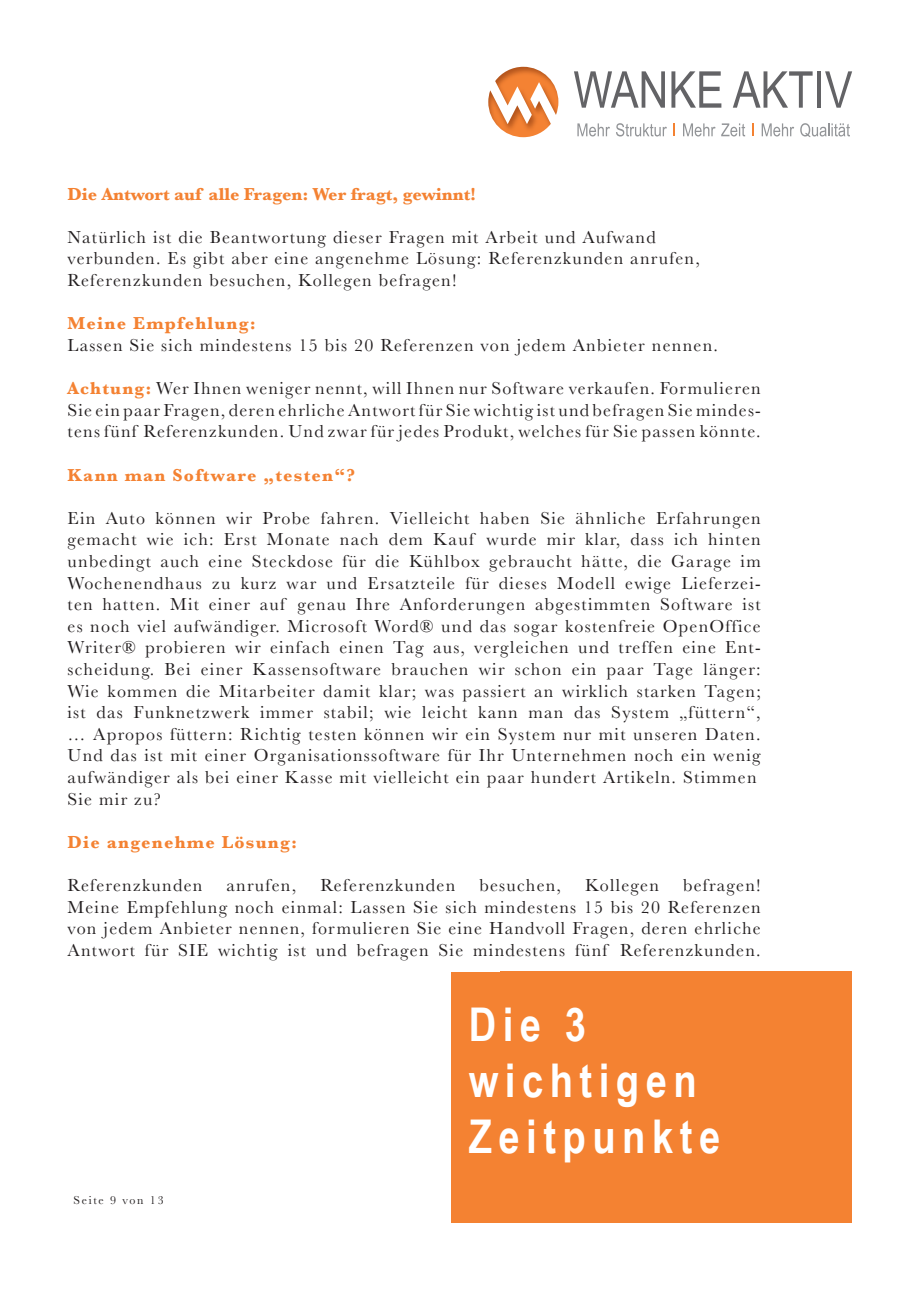
<style>
.page{position:relative;width:919px;height:1289px;background:#fff}
.page>*{position:absolute;margin:0;border:0;box-sizing:border-box;transform-origin:0 0}
.t1{font:700 46.5px "Arial Narrow";letter-spacing:.14em;color:#fff}
.t2{font:18px/21.6px "Baskerville";letter-spacing:.07em;color:#231f20;text-align:justify}
.t3{font:700 18px "Baskerville";letter-spacing:.07em;color:#f48232}
.t4{font:700 18px "Baskerville";color:#f48232}
.t5{font:12px "Baskerville";letter-spacing:.14em;color:#231f20}
.s1{font-weight:700;color:#f48232}
</style>
<div class="page">
<svg style="left:574px;top:71px;width:91px;height:37px"></svg>
<svg style="left:671px;top:71px;width:50px;height:37px"></svg>
<svg style="left:733px;top:71px;width:79px;height:37px"></svg>
<hr style="left:817px;top:71px;width:4px;height:37px;background:#636366">
<svg style="left:825px;top:71px;width:27px;height:37px"></svg>
<img style="left:488px;top:67px;width:70px;height:70px">
<svg style="left:577px;top:123px;width:33px;height:13px"></svg>
<svg style="left:616px;top:123px;width:50px;height:13px"></svg>
<svg style="left:673px;top:123px;width:2px;height:13px"></svg>
<svg style="left:683px;top:123px;width:32px;height:13px"></svg>
<svg style="left:721px;top:123px;width:24px;height:13px"></svg>
<svg style="left:752px;top:123px;width:1px;height:13px"></svg>
<svg style="left:761px;top:123px;width:33px;height:13px"></svg>
<svg style="left:800px;top:123px;width:50px;height:14px"></svg>
<div style="left:451px;top:972px;width:401px;height:250px;background:#f48232"></div>
<p class="t4" style="left:68px;top:181px;width:410px">Die Antwort auf alle Fragen: Wer fragt, gewinnt!</p>
<p class="t2" style="left:68px;top:226px;width:589px">Natürlich ist die Beantwortung dieser Fragen mit Arbeit und Aufwand</p>
<p class="t2" style="left:68px;top:248px;width:633px">verbunden. Es gibt aber eine angenehme Lösung: Referenzkunden anrufen,</p>
<p class="t2" style="left:68px;top:270px;width:390px">Referenzkunden besuchen, Kollegen befragen!</p>
<p class="t3" style="left:68px;top:311px;width:190px">Meine Empfehlung:</p>
<p class="t2" style="left:68px;top:334px;width:652px">Lassen Sie sich mindestens 15 bis 20 Referenzen von jedem Anbieter nennen.</p>
<p class="t2" style="left:68px;top:378px;width:694px"><span class="s1">Achtung:</span> Wer Ihnen weniger nennt, will Ihnen nur Software verkaufen. Formulieren Sie ein paar Fragen, deren ehrliche Antwort für Sie wichtig ist und befragen Sie mindes&shy;tens fünf Referenzkunden. Und zwar für jedes Produkt, welches für Sie passen könnte.</p>
<p class="t3" style="left:68px;top:462px;width:289px">Kann man Software „testen“?</p>
<p class="t2" style="left:68px;top:507px;width:694px">Ein Auto können wir Probe fahren. Vielleicht haben Sie ähnliche Erfahrungen</p>
<p class="t2" style="left:68px;top:529px;width:694px">gemacht wie ich: Erst Monate nach dem Kauf wurde mir klar, dass ich hinten</p>
<p class="t2" style="left:68px;top:550px;width:694px">unbedingt auch eine Steckdose für die Kühlbox gebraucht hätte, die Garage im</p>
<p class="t2" style="left:68px;top:572px;width:694px">Wochenendhaus zu kurz war und Ersatzteile für dieses Modell ewige Lieferzei&shy;ten hatten. Mit einer auf genau Ihre Anforderungen abgestimmten Software ist es noch viel aufwändiger. Microsoft Word® und das sogar kostenfreie OpenOffice Writer® probieren wir einfach einen Tag aus, vergleichen und treffen eine Ent&shy;scheidung. Bei einer Kassensoftware brauchen wir schon ein paar Tage länger:<br>Wie kommen die Mitarbeiter damit klar; was passiert an wirklich starken Tagen; ist das Funknetzwerk immer stabil; wie leicht kann man das System „füttern“,</p>
<p class="t2" style="left:68px;top:723px;width:694px">… Apropos füttern: Richtig testen können wir ein System nur mit unseren Daten.</p>
<p class="t2" style="left:68px;top:745px;width:694px">Und das ist mit einer Organisationssoftware für Ihr Unternehmen noch ein wenig</p>
<p class="t2" style="left:68px;top:766px;width:690px">aufwändiger als bei einer Kasse mit vielleicht ein paar hundert Artikeln. Stimmen<br>Sie mir zu?</p>
<p class="t3" style="left:68px;top:829px;width:231px">Die angenehme Lösung:</p>
<p class="t2" style="left:68px;top:874px;width:136px">Referenzkunden</p>
<p class="t2" style="left:226px;top:874px;width:71px">anrufen,</p>
<p class="t2" style="left:320px;top:874px;width:136px">Referenzkunden</p>
<p class="t2" style="left:479px;top:874px;width:83px">besuchen,</p>
<p class="t2" style="left:585px;top:874px;width:75px">Kollegen</p>
<p class="t2" style="left:683px;top:874px;width:79px">befragen!</p>
<p class="t2" style="left:68px;top:896px;width:694px">Meine Empfehlung noch einmal: Lassen Sie sich mindestens 15 bis 20 Referenzen von jedem Anbieter nennen, formulieren Sie eine Handvoll Fragen, deren ehrliche Antwort für SIE wichtig ist und befragen Sie mindestens fünf Referenzkunden.</p>
<p class="t5" style="left:74px;top:1192px;width:91px">Seite 9 von 13</p>
<p class="t1" style="left:468px;top:989px;width:119px">Die 3</p>
<p class="t1" style="left:468px;top:1045px;width:229px">wichtigen</p>
<p class="t1" style="left:468px;top:1101px;width:253px">Zeitpunkte</p>
<p class="t1" style="left:517px;top:1008px;width:119px">Die 3</p>
<p class="t1" style="left:517px;top:1064px;width:229px">wichtigen</p>
<p class="t1" style="left:517px;top:1120px;width:253px">Zeitpunkte</p>
</div>
